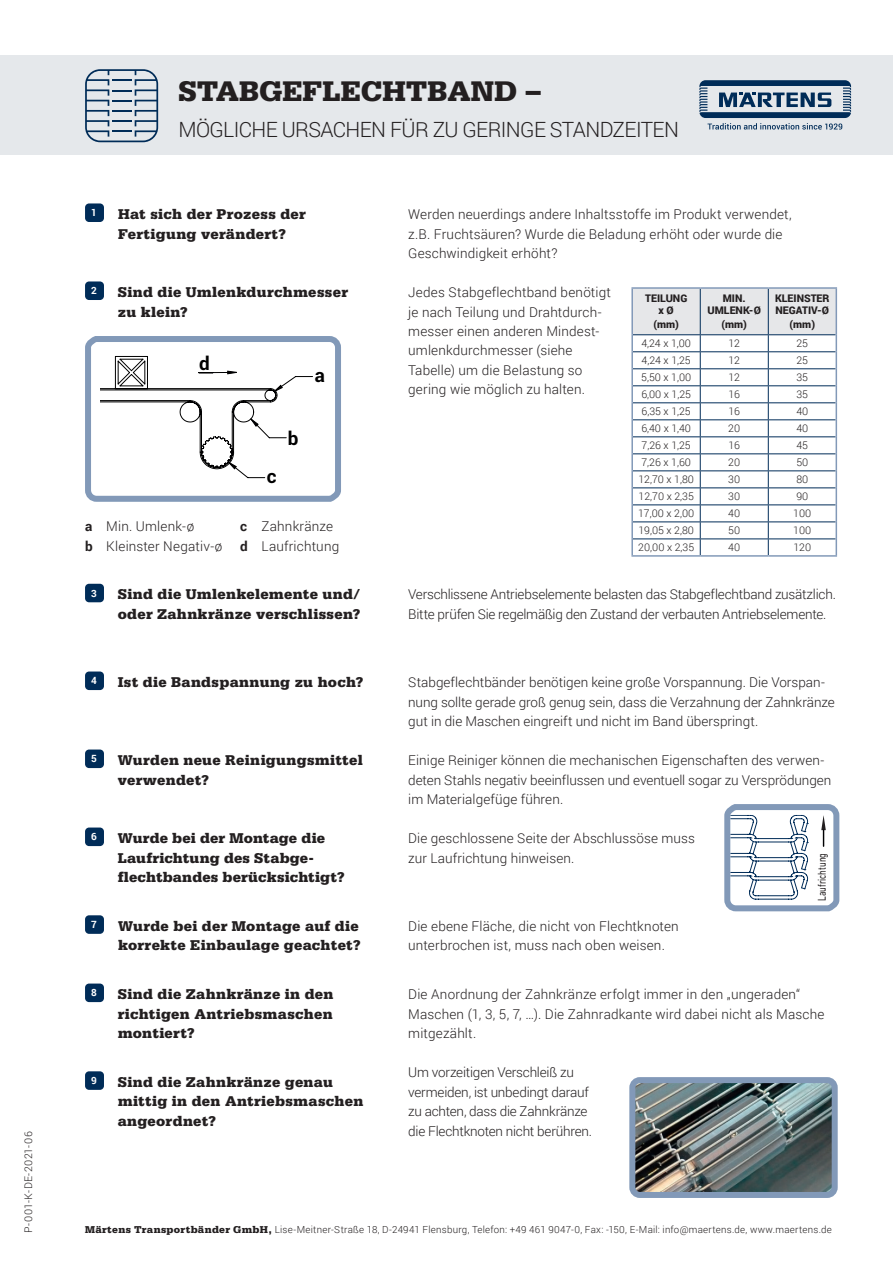
<style>
.page{position:relative;width:893px;height:1263px;background:#fff}
.page>*{position:absolute;margin:0;border:0;box-sizing:border-box;transform-origin:0 0}
.t1{font:900 30px "Serifa Std";color:#231f20}
.t2{font:300 21px "Roboto";letter-spacing:-.03em;color:#231f20}
.t3{font:700 18.9px "Roboto";color:#000001}
.t4{font:900 15px/19.5px "Serifa Std";letter-spacing:.015em;color:#231f20}
.t5{font:300 13.5px/19.5px "Roboto";letter-spacing:.005em;color:#231f20}
.t6{font:300 13.5px/19.5px "Roboto";letter-spacing:-.015em;color:#231f20}
.t7{font:11.55px "DIN Next LT Pro";color:#231f20;scale:.75 1}
.t8{font:300 10.5px "Roboto";color:#231f20}
.t9{font:900 10.5px/12px "Roboto";color:#231f20;text-align:center}
.t10{font:300 10.5px "Roboto";letter-spacing:.04em;color:#231f20}
.t11{font:700 9.9px "Roboto";color:#fff}
.t12{font:300 9.75px "Roboto";letter-spacing:.025em;color:#231f20}
.s1{font-weight:700}
.s2{font-family:"Serifa Std";font-weight:900;font-size:10.5px}
</style>
<div class="page">
<hr style="left:631px;top:287px;width:69px;height:2px;background:#8299b8">
<hr style="left:700px;top:287px;width:68px;height:2px;background:#8299b8">
<hr style="left:768px;top:287px;width:69px;height:2px;background:#8299b8">
<svg style="left:631px;top:288px;width:206px;height:267px"></svg>
<hr style="left:631px;top:555px;width:69px;height:2px;background:#8299b8">
<hr style="left:700px;top:555px;width:68px;height:2px;background:#8299b8">
<hr style="left:768px;top:555px;width:69px;height:2px;background:#8299b8">
<div style="left:0;top:55px;width:893px;height:99px;background:#e5e8eb"></div>
<svg style="left:699px;top:80px;width:152px;height:50px"></svg>
<div style="left:85px;top:203px;width:19px;height:19px;background:#002c58;border-radius:4px"></div>
<div style="left:85px;top:281px;width:19px;height:19px;background:#002c58;border-radius:4px"></div>
<div style="left:85px;top:584px;width:19px;height:18px;background:#002c58;border-radius:4px"></div>
<div style="left:85px;top:671px;width:19px;height:19px;background:#002c58;border-radius:4px"></div>
<div style="left:85px;top:749px;width:19px;height:19px;background:#002c58;border-radius:4px"></div>
<div style="left:85px;top:827px;width:19px;height:19px;background:#002c58;border-radius:4px"></div>
<div style="left:85px;top:915px;width:19px;height:19px;background:#002c58;border-radius:4px"></div>
<div style="left:85px;top:983px;width:19px;height:19px;background:#002c58;border-radius:4px"></div>
<div style="left:85px;top:1071px;width:19px;height:19px;background:#002c58;border-radius:4px"></div>
<img style="left:636px;top:1084px;width:195px;height:107px">
<div style="left:629px;top:1077px;width:209px;height:121px;border:6px solid #8299b8;border-radius:8px"></div>
<svg style="left:724px;top:804px;width:116px;height:108px"></svg>
<svg style="left:85px;top:336px;width:256px;height:166px;background:#8ba0bd"></svg>
<svg style="left:88px;top:339px;width:250px;height:160px"></svg>
<svg style="left:85px;top:69px;width:73px;height:73px"></svg>
<p class="t10" style="left:21px;top:1233px;width:103px;rotate:-90deg">P-001-K-DE-2021-06</p>
<h1 class="t1" style="left:178px;top:73px;width:364px">STABGEFLECHTBAND –</h1>
<h2 class="t2" style="left:178px;top:115px;width:502px">MÖGLICHE URSACHEN FÜR ZU GERINGE STANDZEITEN</h2>
<p class="t11" style="left:91px;top:206px;width:7px">1</p>
<p class="t4" style="left:118px;top:204px;width:189px">Hat sich der Prozess der<br>Fertigung verändert?</p>
<p class="t11" style="left:91px;top:284px;width:7px">2</p>
<p class="t4" style="left:118px;top:282px;width:232px">Sind die Umlenkdurchmesser zu klein?</p>
<h3 class="t3" style="left:199px;top:350px;width:12px">d</h3>
<h3 class="t3" style="left:315px;top:362px;width:12px">a</h3>
<h3 class="t3" style="left:267px;top:463px;width:11px">c</h3>
<h3 class="t3" style="left:288px;top:425px;width:12px">b</h3>
<p class="t5" style="left:85px;top:516px;width:139px"><span class="s1">a</span> Min. Umlenk-ø<br><span class="s1">b</span> Kleinster Negativ-ø</p>
<p class="t5" style="left:240px;top:516px;width:100px"><span class="s1">c</span> Zahnkränze <span class="s1">d</span> Laufrichtung</p>
<p class="t11" style="left:91px;top:586px;width:7px">3</p>
<p class="t4" style="left:118px;top:584px;width:244px">Sind die Umlenkelemente und/ oder Zahnkränze verschlissen?</p>
<p class="t11" style="left:91px;top:674px;width:7px">4</p>
<p class="t4" style="left:118px;top:672px;width:247px">Ist die Bandspannung zu hoch?</p>
<p class="t11" style="left:91px;top:752px;width:7px">5</p>
<p class="t4" style="left:118px;top:750px;width:246px">Wurden neue Reinigungsmittel verwendet?</p>
<p class="t11" style="left:91px;top:830px;width:7px">6</p>
<p class="t4" style="left:118px;top:828px;width:228px">Wurde bei der Montage die<br>Laufrichtung des Stabge&shy;flechtbandes berücksichtigt?</p>
<p class="t11" style="left:91px;top:917px;width:7px">7</p>
<p class="t4" style="left:118px;top:916px;width:244px">Wurde bei der Montage auf die korrekte Einbaulage geachtet?</p>
<p class="t11" style="left:91px;top:986px;width:7px">8</p>
<p class="t4" style="left:118px;top:984px;width:217px;text-align:justify">Sind die Zahnkränze in den richtigen Antriebsmaschen montiert?</p>
<p class="t11" style="left:91px;top:1073px;width:7px">9</p>
<p class="t4" style="left:118px;top:1072px;width:247px">Sind die Zahnkränze genau mittig in den Antriebsmaschen angeordnet?</p>
<p class="t5" style="left:408px;top:204px;width:385px">Werden neuerdings andere Inhaltsstoffe im Produkt verwendet, z.B. Fruchtsäuren? Wurde die Beladung erhöht oder wurde die<br>Geschwindigkeit erhöht?</p>
<p class="t5" style="left:408px;top:282px;width:204px">Jedes Stabgeflechtband benötigt je nach Teilung und Drahtdurch&shy;messer einen anderen Mindest&shy;umlenkdurchmesser (siehe<br>Tabelle) um die Belastung so gering wie möglich zu halten.</p>
<p class="t9" style="left:645px;top:292px;width:44px">TEILUNG x Ø</p>
<p class="t9" style="left:653px;top:318px;width:27px">(mm)</p>
<p class="t9" style="left:775px;top:292px;width:56px;text-align:left">KLEINSTER<br>NEGATIV-Ø</p>
<p class="t9" style="left:789px;top:318px;width:27px">(mm)</p>
<p class="t9" style="left:708px;top:292px;width:55px">MIN.<br>UMLENK-Ø</p>
<p class="t9" style="left:721px;top:318px;width:27px">(mm)</p>
<p class="t8" style="left:641px;top:336px;width:51px">4,24 x 1,00</p>
<p class="t8" style="left:728px;top:336px;width:13px">12</p>
<p class="t8" style="left:796px;top:336px;width:13px">25</p>
<p class="t8" style="left:642px;top:353px;width:51px">4,24 x 1,25</p>
<p class="t8" style="left:728px;top:353px;width:13px">12</p>
<p class="t8" style="left:796px;top:353px;width:13px">25</p>
<p class="t8" style="left:641px;top:370px;width:52px">5,50 x 1,00</p>
<p class="t8" style="left:728px;top:370px;width:13px">12</p>
<p class="t8" style="left:796px;top:370px;width:13px">35</p>
<p class="t8" style="left:641px;top:387px;width:51px">6,00 x 1,25</p>
<p class="t8" style="left:728px;top:387px;width:13px">16</p>
<p class="t8" style="left:796px;top:387px;width:13px">35</p>
<p class="t8" style="left:642px;top:404px;width:51px">6,35 x 1,25</p>
<p class="t8" style="left:728px;top:404px;width:13px">16</p>
<p class="t8" style="left:796px;top:404px;width:13px">40</p>
<p class="t8" style="left:641px;top:421px;width:51px">6,40 x 1,40</p>
<p class="t8" style="left:728px;top:421px;width:13px">20</p>
<p class="t8" style="left:796px;top:421px;width:13px">40</p>
<p class="t8" style="left:642px;top:438px;width:51px">7,26 x 1,25</p>
<p class="t8" style="left:728px;top:438px;width:13px">16</p>
<p class="t8" style="left:796px;top:438px;width:13px">45</p>
<p class="t8" style="left:641px;top:455px;width:51px">7,26 x 1,60</p>
<p class="t8" style="left:728px;top:455px;width:13px">20</p>
<p class="t8" style="left:796px;top:455px;width:13px">50</p>
<p class="t8" style="left:638px;top:472px;width:57px">12,70 x 1,80</p>
<p class="t8" style="left:728px;top:472px;width:13px">30</p>
<p class="t8" style="left:796px;top:472px;width:13px">80</p>
<p class="t8" style="left:639px;top:489px;width:57px">12,70 x 2,35</p>
<p class="t8" style="left:728px;top:489px;width:13px">30</p>
<p class="t8" style="left:796px;top:489px;width:13px">90</p>
<p class="t8" style="left:638px;top:506px;width:58px">17,00 x 2,00</p>
<p class="t8" style="left:728px;top:506px;width:13px">40</p>
<p class="t8" style="left:793px;top:506px;width:20px">100</p>
<p class="t8" style="left:638px;top:523px;width:57px">19,05 x 2,80</p>
<p class="t8" style="left:728px;top:523px;width:13px">50</p>
<p class="t8" style="left:793px;top:523px;width:20px">100</p>
<p class="t8" style="left:638px;top:540px;width:57px">20,00 x 2,35</p>
<p class="t8" style="left:728px;top:540px;width:13px">40</p>
<p class="t8" style="left:793px;top:540px;width:19px">120</p>
<p class="t6" style="left:408px;top:584px;width:429px">Verschlissene Antriebselemente belasten das Stabgeflechtband zusätzlich.<br>Bitte prüfen Sie regelmäßig den Zustand der verbauten Antriebselemente.</p>
<p class="t5" style="left:408px;top:672px;width:428px">Stabgeflechtbänder benötigen keine große Vorspannung. Die Vorspan&shy;nung sollte gerade groß genug sein, dass die Verzahnung der Zahnkränze gut in die Maschen eingreift und nicht im Band überspringt.</p>
<p class="t5" style="left:408px;top:750px;width:425px">Einige Reiniger können die mechanischen Eigenschaften des verwen&shy;deten Stahls negativ beeinflussen und eventuell sogar zu Versprödungen im Materialgefüge führen.</p>
<p class="t5" style="left:408px;top:828px;width:288px">Die geschlossene Seite der Abschlussöse muss zur Laufrichtung hinweisen.</p>
<p class="t7" style="left:815px;top:901px;width:65px;rotate:-90deg">Laufrichtung</p>
<p class="t5" style="left:408px;top:916px;width:272px">Die ebene Fläche, die nicht von Flechtknoten unterbrochen ist, muss nach oben weisen.</p>
<p class="t5" style="left:408px;top:984px;width:418px">Die Anordnung der Zahnkränze erfolgt immer in den „ungeraden“<br>Maschen (1, 3, 5, 7, …). Die Zahnradkante wird dabei nicht als Masche mitgezählt.</p>
<p class="t6" style="left:408px;top:1062px;width:185px">Um vorzeitigen Verschleiß zu vermeiden, ist unbedingt darauf zu achten, dass die Zahnkränze die Flechtknoten nicht berühren.</p>
<p class="t12" style="left:85px;top:1222px;width:748px"><span class="s2">Märtens Transportbänder GmbH,</span> Lise-Meitner-Straße 18, D-24941 Flensburg, Telefon: +49 461 9047-0, Fax: -150, E-Mail: info@maertens.de, www.maertens.de</p>
</div>
